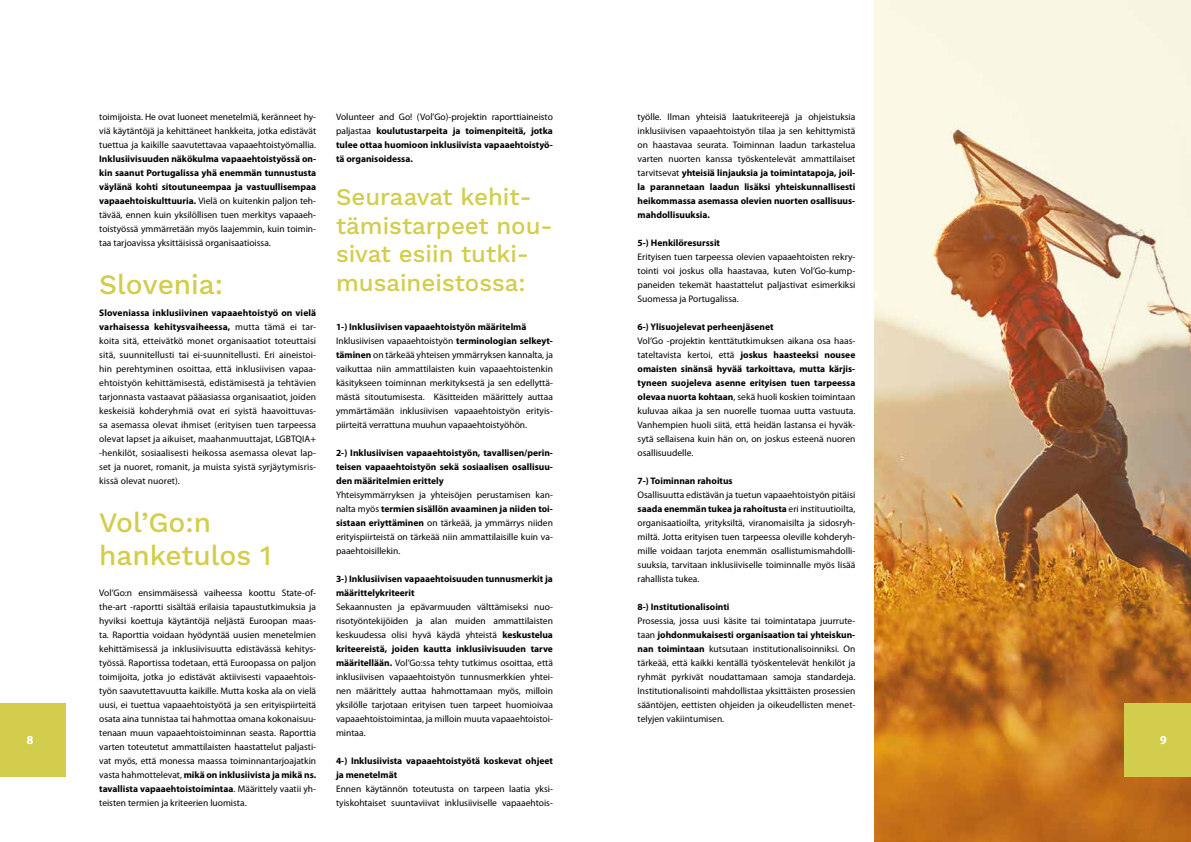
<style>
.page{position:relative;width:1191px;height:842px;background:#fff}
.page>*{position:absolute;margin:0;border:0;box-sizing:border-box;transform-origin:0 0}
.t1{font:500 28px/33.6px "Work Sans";color:#d2cd4d}
.t2{font:500 24px/28.8px "Work Sans";color:#d2cd4d}
.t3{font:600 12px "Myriad Pro";color:#fff}
.t4{font:9.5px/14px "Myriad Pro";color:#000;text-align:justify}
.t5{font:700 9.5px/14px "Myriad Pro";color:#000;text-align:justify}
.s1{font-weight:700}
.s2{font-weight:400}
</style>
<div class="page">
<img style="left:874px;top:0;width:317px;height:841px">
<div style="left:0;top:703px;width:65px;height:74px;background:#d2cd4d"></div>
<div style="left:1124px;top:703px;width:67px;height:74px;background:#d2cd4d"></div>
<p class="t4" style="left:99px;top:110px;width:218px">toimijoista. He ovat luoneet menetelmiä, keränneet hy&shy;viä käytäntöjä ja kehittäneet hankkeita, jotka edistävät tuettua ja kaikille saavutettavaa vapaaehtoistyömallia.</p>
<p class="t4" style="left:99px;top:152px;width:218px"><span class="s1">Inklusiivisuuden näkökulma vapaaehtoistyössä on&shy;kin saanut Portugalissa yhä enemmän tunnustusta väylänä kohti sitoutuneempaa ja vastuullisempaa vapaaehtoiskulttuuria.</span> Vielä on kuitenkin paljon teh&shy;tävää, ennen kuin yksilöllisen tuen merkitys vapaaeh&shy;toistyössä ymmärretään myös laajemmin, kuin toimin&shy;taa tarjoavissa yksittäisissä organisaatioissa.</p>
<h1 class="t1" style="left:99px;top:269px;width:125px">Slovenia:</h1>
<p class="t4" style="left:99px;top:306px;width:218px"><span class="s1">Sloveniassa inklusiivinen vapaaehtoistyö on vielä varhaisessa kehitysvaiheessa,</span> mutta tämä ei tar&shy;koita sitä, etteivätkö monet organisaatiot toteuttaisi sitä, suunnitellusti tai ei-suunnitellusti. Eri aineistoi&shy;hin perehtyminen osoittaa, että inklusiivisen vapaa&shy;ehtoistyön kehittämisestä, edistämisestä ja tehtävien tarjonnasta vastaavat pääasiassa organisaatiot, joiden keskeisiä kohderyhmiä ovat eri syistä haavoittuvas&shy;sa asemassa olevat ihmiset (erityisen tuen tarpeessa olevat lapset ja aikuiset, maahanmuuttajat, LGBTQIA+ -henkilöt, sosiaalisesti heikossa asemassa olevat lap&shy;set ja nuoret, romanit, ja muista syistä syrjäytymisris&shy;kissä olevat nuoret).</p>
<h1 class="t1" style="left:99px;top:507px;width:174px">Vol’Go:n hanketulos 1</h1>
<p class="t4" style="left:99px;top:586px;width:218px">Vol’Go:n ensimmäisessä vaiheessa koottu State-of&shy;the-art -raportti sisältää erilaisia tapaustutkimuksia ja hyviksi koettuja käytäntöjä neljästä Euroopan maas&shy;ta. Raporttia voidaan hyödyntää uusien menetelmien kehittämisessä ja inklusiivisuutta edistävässä kehitys&shy;työssä. Raportissa todetaan, että Euroopassa on paljon toimijoita, jotka jo edistävät aktiivisesti vapaaehtois&shy;työn saavutettavuutta kaikille. Mutta koska ala on vielä uusi, ei tuettua vapaaehtoistyötä ja sen erityispiirteitä osata aina tunnistaa tai hahmottaa omana kokonaisuu&shy;tenaan muun vapaaehtoistoiminnan seasta. Raporttia varten toteutetut ammattilaisten haastattelut paljasti&shy;vat myös, että monessa maassa toiminnantarjoajatkin vasta hahmottelevat, <span class="s1">mikä on inklusiivista ja mikä ns. tavallista vapaaehtoistoimintaa</span>. Määrittely vaatii yh&shy;teisten termien ja kriteerien luomista.</p>
<p class="t4" style="left:637px;top:110px;width:219px">työlle. Ilman yhteisiä laatukriteerejä ja ohjeistuksia inklusiivisen vapaaehtoistyön tilaa ja sen kehittymistä on haastavaa seurata. Toiminnan laadun tarkastelua varten nuorten kanssa työskentelevät ammattilaiset tarvitsevat <span class="s1">yhteisiä linjauksia ja toimintatapoja, joil&shy;la parannetaan laadun lisäksi yhteiskunnallisesti heikommassa asemassa olevien nuorten osallisuus&shy;mahdollisuuksia.</span></p>
<p class="t5" style="left:637px;top:236px;width:84px">5-) Henkilöresurssit</p>
<p class="t4" style="left:637px;top:250px;width:219px">Erityisen tuen tarpeessa olevien vapaaehtoisten rekry&shy;tointi voi joskus olla haastavaa, kuten Vol’Go-kump&shy;paneiden tekemät haastattelut paljastivat esimerkiksi Suomessa ja Portugalissa.</p>
<p class="t5" style="left:637px;top:320px;width:137px">6-) Ylisuojelevat perheenjäsenet</p>
<p class="t4" style="left:637px;top:334px;width:219px">Vol’Go -projektin kenttätutkimuksen aikana osa haas&shy;tateltavista kertoi, että <span class="s1">joskus haasteeksi nousee omaisten sinänsä hyvää tarkoittava, mutta kärjis&shy;tyneen suojeleva asenne erityisen tuen tarpeessa olevaa nuorta kohtaan</span>, sekä huoli koskien toimintaan kuluvaa aikaa ja sen nuorelle tuomaa uutta vastuuta.<br>Vanhempien huoli siitä, että heidän lastansa ei hyväk&shy;sytä sellaisena kuin hän on, on joskus esteenä nuoren osallisuudelle.</p>
<p class="t5" style="left:637px;top:474px;width:97px">7-) Toiminnan rahoitus</p>
<p class="t4" style="left:637px;top:488px;width:219px">Osallisuutta edistävän ja tuetun vapaaehtoistyön pitäisi <span class="s1">saada enemmän tukea ja rahoitusta</span> eri instituutioilta, organisaatioilta, yrityksiltä, viranomaisilta ja sidosryh&shy;miltä. Jotta erityisen tuen tarpeessa oleville kohderyh&shy;mille voidaan tarjota enemmän osallistumismahdolli&shy;suuksia, tarvitaan inklusiiviselle toiminnalle myös lisää rahallista tukea.</p>
<p class="t5" style="left:637px;top:600px;width:93px">8-) Institutionalisointi</p>
<p class="t4" style="left:637px;top:614px;width:219px">Prosessia, jossa uusi käsite tai toimintatapa juurrute&shy;taan <span class="s1">johdonmukaisesti organisaation tai yhteiskun&shy;nan toimintaan</span> kutsutaan institutionalisoinniksi. On tärkeää, että kaikki kentällä työskentelevät henkilöt ja ryhmät pyrkivät noudattamaan samoja standardeja.<br>Institutionalisointi mahdollistaa yksittäisten prosessien sääntöjen, eettisten ohjeiden ja oikeudellisten menet&shy;telyjen vakiintumisen.</p>
<p class="t5" style="left:336px;top:110px;width:218px"><span class="s2">Volunteer and Go! (Vol’Go)-projektin raporttiaineisto paljastaa</span> koulutustarpeita ja toimenpiteitä, jotka tulee ottaa huomioon inklusiivista vapaaehtoistyö&shy;tä organisoidessa.</p>
<h2 class="t2" style="left:336px;top:183px;width:218px">Seuraavat kehit&shy;tämistarpeet nou&shy;sivat esiin tutki&shy;musaineistossa:</h2>
<p class="t4" style="left:336px;top:320px;width:218px;text-align:left"><span class="s1">1-) Inklusiivisen vapaaehtoistyön määritelmä </span>Inklusiivisen vapaaehtoistyön <span class="s1">terminologian selkeyt&shy;täminen</span> on tärkeää yhteisen ymmärryksen kannalta, ja vaikuttaa niin ammattilaisten kuin vapaaehtoistenkin käsitykseen toiminnan merkityksestä ja sen edellyttä&shy;mästä sitoutumisesta. Käsitteiden määrittely auttaa ymmärtämään inklusiivisen vapaaehtoistyön erityis&shy;piirteitä verrattuna muuhun vapaaehtoistyöhön.</p>
<p class="t5" style="left:336px;top:446px;width:218px">2-) Inklusiivisen vapaaehtoistyön, tavallisen/perin&shy;teisen vapaaehtoistyön sekä sosiaalisen osallisuu&shy;den määritelmien erittely</p>
<p class="t4" style="left:336px;top:488px;width:218px">Yhteisymmärryksen ja yhteisöjen perustamisen kan&shy;nalta myös <span class="s1">termien sisällön avaaminen ja niiden toi&shy;sistaan eriyttäminen</span> on tärkeää, ja ymmärrys niiden erityispiirteistä on tärkeää niin ammattilaisille kuin va&shy;paaehtoisillekin.</p>
<p class="t5" style="left:336px;top:572px;width:218px">3-) Inklusiivisen vapaaehtoisuuden tunnusmerkit ja määrittelykriteerit</p>
<p class="t4" style="left:336px;top:600px;width:218px">Sekaannusten ja epävarmuuden välttämiseksi nuo&shy;risotyöntekijöiden ja alan muiden ammattilaisten keskuudessa olisi hyvä käydä yhteistä <span class="s1">keskustelua kriteereistä, joiden kautta inklusiivisuuden tarve määritellään.</span> Vol’Go:ssa tehty tutkimus osoittaa, että inklusiivisen vapaaehtoistyön tunnusmerkkien yhtei&shy;nen määrittely auttaa hahmottamaan myös, milloin yksilölle tarjotaan erityisen tuen tarpeet huomioivaa vapaaehtoistoimintaa, ja milloin muuta vapaaehtoistoi&shy;mintaa.</p>
<p class="t5" style="left:336px;top:754px;width:218px">4-) Inklusiivista vapaaehtoistyötä koskevat ohjeet ja menetelmät</p>
<p class="t4" style="left:336px;top:782px;width:218px">Ennen käytännön toteutusta on tarpeen laatia yksi&shy;tyiskohtaiset suuntaviivat inklusiiviselle vapaaehtois-</p>
<p class="t3" style="left:27px;top:733px;width:8px">8</p>
<p class="t3" style="left:1160px;top:733px;width:8px">9</p>
</div>
